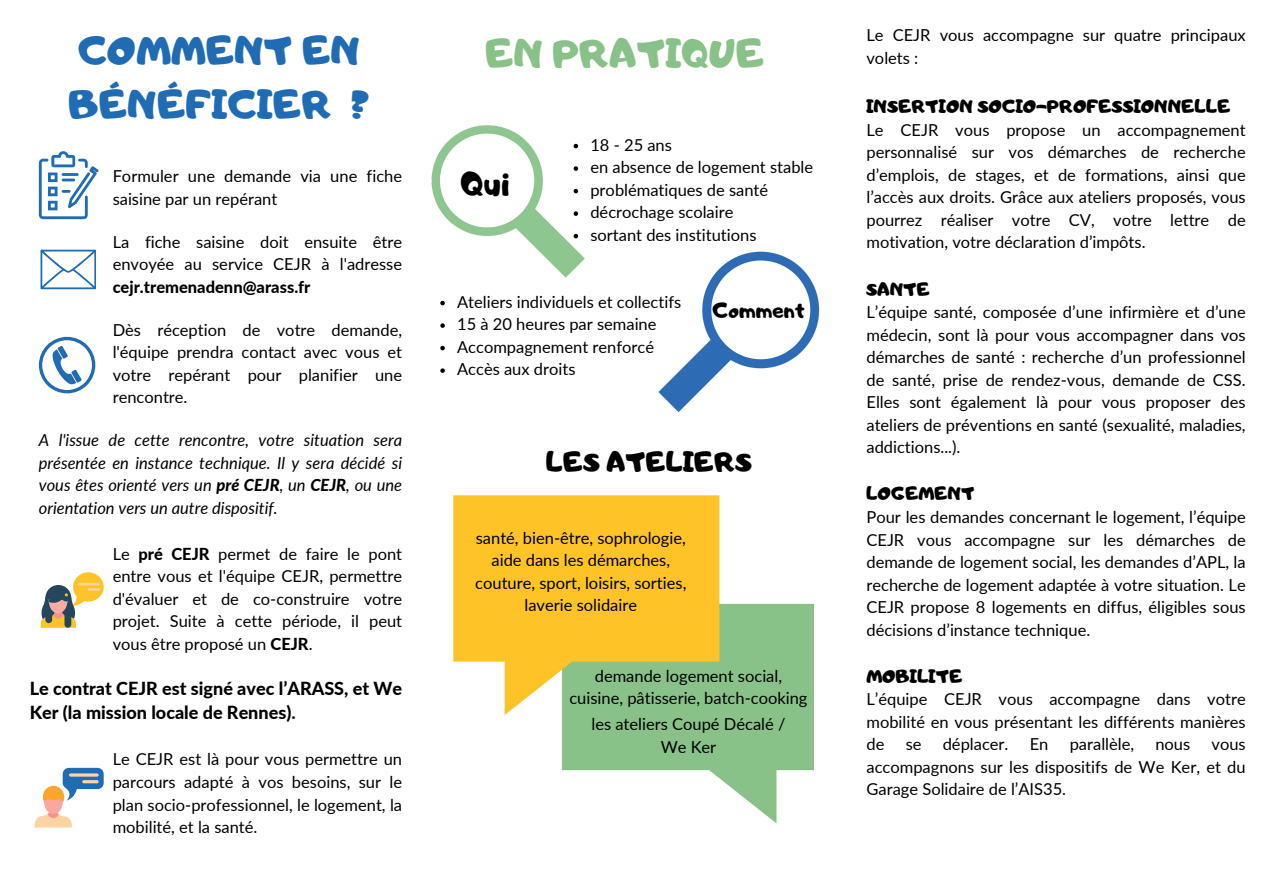
<style>
.page{position:relative;width:1263px;height:894px;background:#fff}
.page>*{position:absolute;margin:0;border:0;box-sizing:border-box;transform-origin:0 0}
.t1{font:39px/54px "Adigiana Toybox";color:#206cb4}
.t2{font:39px "Adigiana Toybox";color:#89c288}
.t3{font:33px "Adigiana Toybox";color:#000}
.t4{font:27.3px "Adigiana Toybox";color:#000}
.t5{font:21px "Adigiana Toybox";color:#000}
.t6{font:800 18px/24.8px "Lato";color:#000}
.t7{font:18px "Adigiana Toybox";color:#000}
.t8{font:16.5px/22.5px "Lato";color:#000;text-align:justify}
.t9{font:italic 16.5px/22.5px "Lato";color:#000;text-align:justify}
.s1{font-weight:800}
</style>
<div class="page">
<img style="left:658px;top:251px;width:162px;height:161px">
<img style="left:453px;top:495px;width:361px;height:329px">
<img style="left:431px;top:125px;width:154px;height:153px">
<svg style="left:39px;top:151px;width:59px;height:68px"></svg>
<svg style="left:41px;top:249px;width:55px;height:40px"></svg>
<svg style="left:39px;top:337px;width:56px;height:56px"></svg>
<svg style="left:41px;top:572px;width:62px;height:55px"></svg>
<svg style="left:34px;top:767px;width:70px;height:60px"></svg>
<hr style="left:69px;top:773px;width:30px;height:3px;background:#fbd3a4;border-radius:2px">
<svg style="left:82px;top:779px;width:17px;height:4px"></svg>
<div style="left:491px;top:601px;width:207px;height:28px;background:#fdc328"></div>
<div style="left:594px;top:705px;width:209px;height:41px;background:#89c288"></div>
<svg style="left:574px;top:144px;width:4px;height:4px"></svg>
<svg style="left:574px;top:166px;width:4px;height:5px"></svg>
<svg style="left:574px;top:189px;width:4px;height:4px"></svg>
<svg style="left:574px;top:211px;width:4px;height:5px"></svg>
<svg style="left:574px;top:234px;width:4px;height:4px"></svg>
<svg style="left:440px;top:301px;width:5px;height:4px"></svg>
<svg style="left:440px;top:323px;width:5px;height:5px"></svg>
<svg style="left:440px;top:346px;width:5px;height:4px"></svg>
<svg style="left:440px;top:368px;width:5px;height:5px"></svg>
<p class="t1" style="left:69px;top:23px;width:303px">COMMENT EN<br>BÉNÉFICIER ?</p>
<p class="t2" style="left:485px;top:28px;width:281px">EN PRATIQUE</p>
<p class="t8" style="left:113px;top:164px;width:291px">Formuler une demande via une fiche saisine par un repérant</p>
<p class="t8" style="left:113px;top:230px;width:291px">La fiche saisine doit ensuite être envoyée au service CEJR à l'adresse <span class="s1">cejr.tremenadenn@arass.fr</span></p>
<p class="t8" style="left:113px;top:318px;width:291px">Dès réception de votre demande, l'équipe prendra contact avec vous et votre repérant pour planifier une rencontre.</p>
<h4 class="t9" style="left:39px;top:428px;width:365px">A l'issue de cette rencontre, votre situation sera présentée en instance technique. Il y sera décidé si vous êtes orienté vers un <span class="s1">pré CEJR</span>, un <span class="s1">CEJR</span>, ou une orientation vers un autre dispositif.</h4>
<p class="t8" style="left:113px;top:541px;width:291px">Le <span class="s1">pré CEJR</span> permet de faire le pont entre vous et l'équipe CEJR, permettre d'évaluer et de co-construire votre projet. Suite à cette période, il peut vous être proposé un <span class="s1">CEJR</span>.</p>
<p class="t6" style="left:30px;top:675px;width:374px">Le contrat CEJR est signé avec l’ARASS, et We<br>Ker (la mission locale de Rennes).</p>
<p class="t8" style="left:113px;top:747px;width:291px">Le CEJR est là pour vous permettre un parcours adapté à vos besoins, sur le plan socio-professionnel, le logement, la mobilité, et la santé.</p>
<p class="t3" style="left:461px;top:161px;width:50px">Qui</p>
<p class="t8" style="left:590px;top:133px;width:83px">18 - 25 ans</p>
<h5 class="t8" style="left:590px;top:155px;width:224px">en absence de logement stable</h5>
<p class="t8" style="left:590px;top:178px;width:179px">problématiques de santé</p>
<p class="t8" style="left:590px;top:200px;width:145px">décrochage scolaire</p>
<h1 class="t8" style="left:590px;top:223px;width:168px">sortant des institutions</h1>
<h2 class="t8" style="left:457px;top:290px;width:226px">Ateliers individuels et collectifs</h2>
<p class="t8" style="left:457px;top:312px;width:201px">15 à 20 heures par semaine</p>
<p class="t8" style="left:457px;top:335px;width:198px">Accompagnement renforcé</p>
<p class="t8" style="left:457px;top:357px;width:120px">Accès aux droits</p>
<p class="t5" style="left:713px;top:297px;width:94px">Comment</p>
<p class="t4" style="left:546px;top:444px;width:207px">LES ATELIERS</p>
<p class="t8" style="left:475px;top:526px;width:213px;text-align:center">santé, bien-être, sophrologie, aide dans les démarches, couture, sport, loisirs, sorties, laverie solidaire</p>
<p class="t8" style="left:569px;top:664px;width:240px;text-align:center">demande logement social, cuisine, pâtisserie, batch-cooking</p>
<p class="t8" style="left:591px;top:712px;width:195px;text-align:center">les ateliers Coupé Décalé /<br>We Ker</p>
<p class="t8" style="left:866px;top:23px;width:381px">Le CEJR vous accompagne sur quatre principaux volets :</p>
<p class="t7" style="left:866px;top:95px;width:366px">INSERTION SOCIO-PROFESSIONNELLE</p>
<p class="t8" style="left:866px;top:118px;width:381px">Le CEJR vous propose un accompagnement personnalisé sur vos démarches de recherche d’emplois, de stages, et de formations, ainsi que l’accès aux droits. Grâce aux ateliers proposés, vous pourrez réaliser votre CV, votre lettre de motivation, votre déclaration d’impôts.</p>
<p class="t7" style="left:866px;top:277px;width:65px">SANTE</p>
<p class="t8" style="left:866px;top:300px;width:381px">L’équipe santé, composée d’une infirmière et d’une médecin, sont là pour vous accompagner dans vos démarches de santé : recherche d’un professionnel de santé, prise de rendez-vous, demande de CSS.<br>Elles sont également là pour vous proposer des ateliers de préventions en santé (sexualité, maladies, addictions...).</p>
<p class="t7" style="left:866px;top:482px;width:110px">LOGEMENT</p>
<p class="t8" style="left:866px;top:505px;width:381px">Pour les demandes concernant le logement, l’équipe CEJR vous accompagne sur les démarches de demande de logement social, les demandes d’APL, la recherche de logement adaptée à votre situation. Le CEJR propose 8 logements en diffus, éligibles sous décisions d’instance technique.</p>
<p class="t7" style="left:866px;top:664px;width:98px">MOBILITE</p>
<p class="t8" style="left:866px;top:687px;width:381px">L’équipe CEJR vous accompagne dans votre mobilité en vous présentant les différents manières de</p>
<p class="t8" style="left:906px;top:732px;width:17px">se</p>
<p class="t8" style="left:943px;top:732px;width:67px">déplacer.</p>
<p class="t8" style="left:1030px;top:732px;width:20px">En</p>
<p class="t8" style="left:1070px;top:732px;width:66px">parallèle,</p>
<p class="t8" style="left:1155px;top:732px;width:36px">nous</p>
<p class="t8" style="left:866px;top:732px;width:381px;text-indent:345px">vous accompagnons sur les dispositifs de We Ker, et du Garage Solidaire de l’AIS35.</p>
</div>
